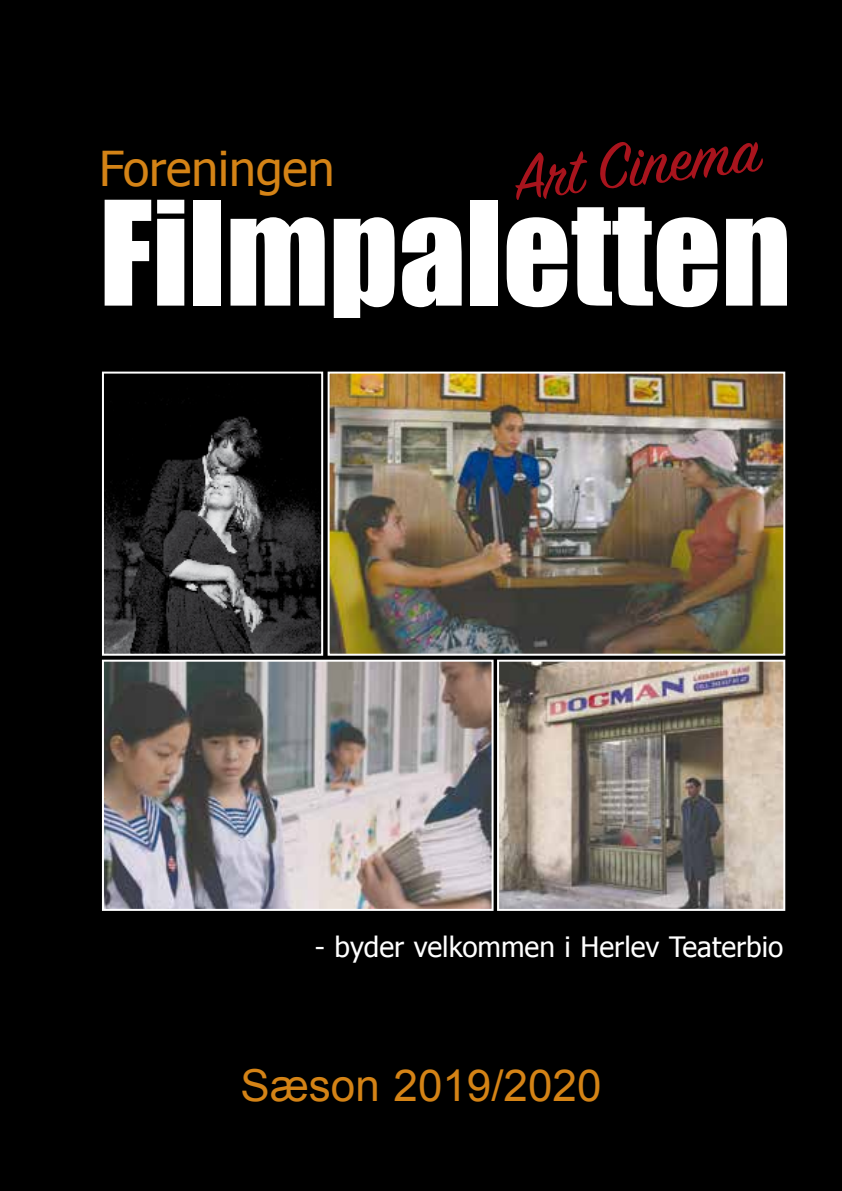
<style>
.page{position:relative;width:842px;height:1191px;background:#000}
.page>*{position:absolute;margin:0;border:0;box-sizing:border-box;transform-origin:0 0}
.t1{font:134px "Impact";color:#fff}
.t2{font:70px "Sign Painter House Script";color:#a8141d}
.t3{font:48px "Tahoma";color:#d48316}
.t4{font:44px "Arial";color:#d48316}
.t5{font:28px "Tahoma";color:#fff}
</style>
<div class="page">
<img style="left:331px;top:374px;width:451px;height:278px">
<div style="left:328px;top:371px;width:457px;height:284px;border:2px solid #fff"></div>
<img style="left:105px;top:662px;width:386px;height:246px">
<div style="left:102px;top:659px;width:392px;height:252px;border:2px solid #fff"></div>
<img style="left:500px;top:662px;width:282px;height:246px">
<div style="left:497px;top:659px;width:288px;height:252px;border:2px solid #fff"></div>
<img style="left:105px;top:416px;width:215px;height:236px">
<div style="left:102px;top:371px;width:221px;height:284px;border:2px solid #fff"></div>
<h2 class="t2" style="left:508px;top:136px;width:249px;rotate:-7deg">Art Cinema</h2>
<h3 class="t3" style="left:99px;top:136px;width:237px">Foreningen</h3>
<h1 class="t1" style="left:99px;top:149px;width:694px">Filmpaletten</h1>
<p class="t5" style="left:315px;top:928px;width:470px">- byder velkommen i Herlev Teaterbio</p>
<h3 class="t4" style="left:240px;top:1056px;width:363px">Sæson 2019/2020</h3>
</div>
